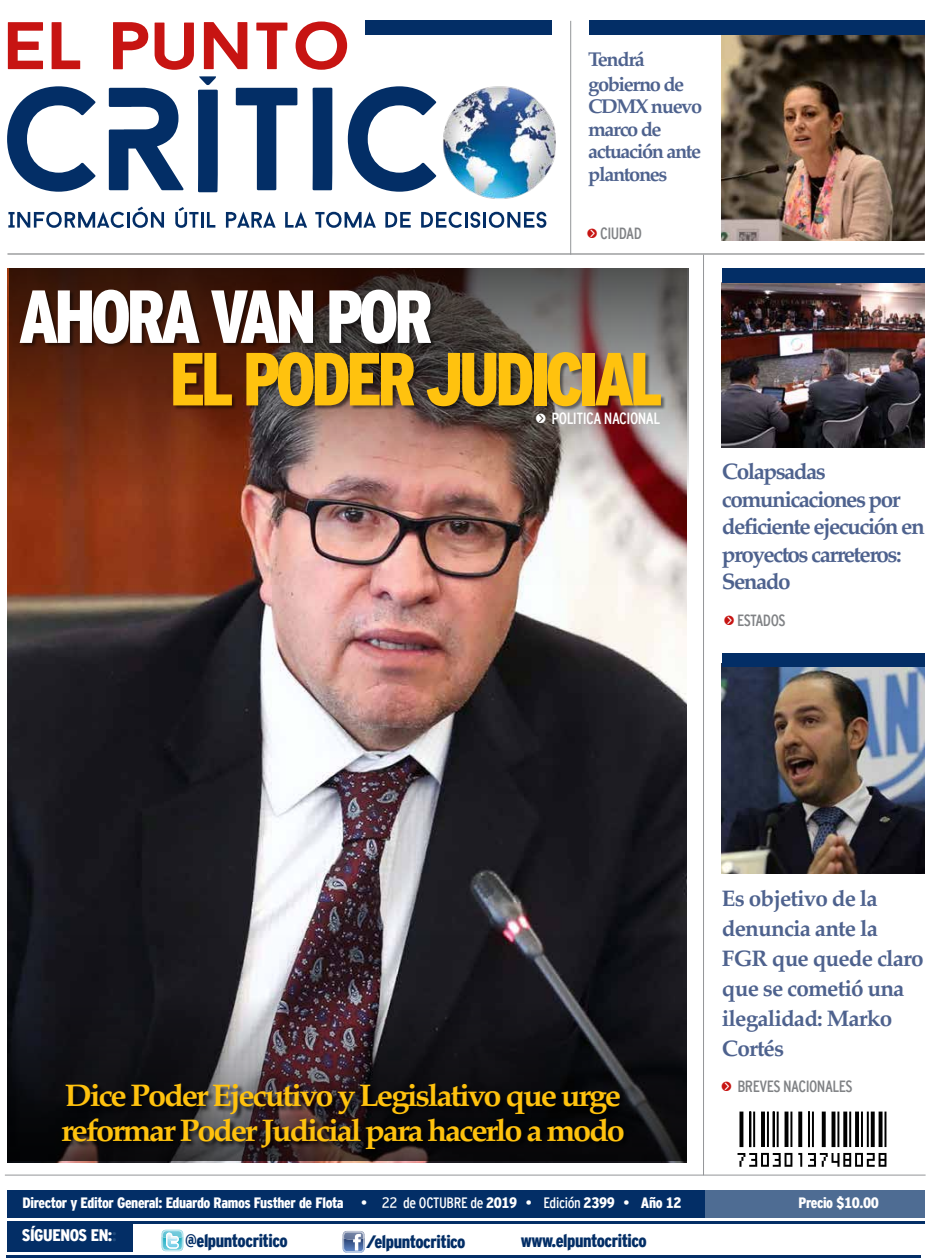
<style>
.page{position:relative;width:932px;height:1258px;background:#fff}
.page>*{position:absolute;margin:0;border:0;box-sizing:border-box;transform-origin:0 0}
.t1{font:900 75px "Interstate Cond Mono";letter-spacing:-.065em;color:#ffc20e;scale:.95 1}
.t2{font:900 75px "Interstate Cond Mono";letter-spacing:-.065em;color:#fff;scale:.95 1}
.t3{font:700 31.25px/35px "Palatino";letter-spacing:-.07em;color:#ffc20e;scale:1.04 1}
.t4{font:700 22.5px/30px "Palatino";letter-spacing:-.04em;color:#4e628e}
.t5{font:700 22.5px/27.5px "Palatino";letter-spacing:-.065em;color:#4e628e}
.t6{font:700 20px/22.5px "Palatino";letter-spacing:-.07em;color:#4e628e}
.t7{font:900 18px "Interstate Cond Mono";letter-spacing:-.025em;color:#032e66}
.t8{font:900 16.75px "Interstate Cond Mono";letter-spacing:-.025em;color:#fff}
.t9{font:16.25px "Interstate Cond Mono";letter-spacing:-.035em;color:#808285}
.t10{font:16.25px "Interstate Cond Mono";letter-spacing:-.035em;color:#fff}
.t11{font:900 15px "Interstate Cond Mono";letter-spacing:-.025em;color:#fff}
.s1{font-family:"KG Arrows";font-size:17.5px;color:#c71412}
.s2{font-family:"KG Arrows";font-size:17.5px}
.s3{font-weight:400}
.s4{color:#214b7c}
</style>
<div class="page">
<img style="left:7px;top:269px;width:679px;height:893px">
<svg style="left:7px;top:935px;width:679px;height:226px;background:#2a262c"></svg>
<img style="left:9px;top:268px;width:679px;height:317px">
<img style="left:722px;top:31px;width:203px;height:209px">
<hr style="left:7px;top:1255px;width:914px;height:3px;background:#032e66">
<div style="left:7px;top:1190px;width:917px;height:27px;background:#032e66"></div>
<hr style="left:7px;top:254px;width:917px;height:1px;background:#6d6e71">
<div style="left:7px;top:1224px;width:126px;height:28px;background:#032e66"></div>
<hr style="left:7px;top:1222px;width:917px;height:2px;background:#032e66">
<div style="left:705px;top:1189px;width:219px;height:29px;background:#4e6c93"></div>
<svg style="left:737px;top:1111px;width:149px;height:56px"></svg>
<svg style="left:162px;top:1230px;width:21px;height:21px"></svg>
<svg style="left:343px;top:1231px;width:22px;height:22px"></svg>
<div style="left:589px;top:20px;width:335px;height:15px;background:#032e66"></div>
<img style="left:722px;top:283px;width:202px;height:164px">
<img style="left:722px;top:667px;width:202px;height:206px">
<div style="left:722px;top:268px;width:203px;height:15px;background:#032e66"></div>
<div style="left:722px;top:653px;width:203px;height:14px;background:#032e66"></div>
<hr style="left:570px;top:21px;width:1px;height:234px;background:#939598">
<svg style="left:8px;top:22px;width:35px;height:47px"></svg>
<svg style="left:52px;top:22px;width:28px;height:47px"></svg>
<svg style="left:113px;top:22px;width:35px;height:47px"></svg>
<svg style="left:155px;top:23px;width:39px;height:47px"></svg>
<svg style="left:204px;top:22px;width:43px;height:47px"></svg>
<svg style="left:256px;top:23px;width:31px;height:46px"></svg>
<svg style="left:296px;top:21px;width:51px;height:49px"></svg>
<svg style="left:7px;top:86px;width:89px;height:106px"></svg>
<div style="left:313px;top:88px;width:19px;height:102px;background:#032e66"></div>
<svg style="left:236px;top:88px;width:61px;height:102px"></svg>
<svg style="left:348px;top:86px;width:88px;height:106px"></svg>
<svg style="left:109px;top:88px;width:75px;height:102px"></svg>
<svg style="left:8px;top:207px;width:156px;height:21px"></svg>
<svg style="left:175px;top:207px;width:40px;height:21px"></svg>
<svg style="left:226px;top:212px;width:50px;height:16px"></svg>
<svg style="left:285px;top:212px;width:22px;height:16px"></svg>
<svg style="left:315px;top:212px;width:61px;height:16px"></svg>
<svg style="left:385px;top:212px;width:26px;height:16px"></svg>
<svg style="left:421px;top:212px;width:59px;height:16px"></svg>
<hr style="left:483px;top:212px;width:3px;height:16px;background:#032e66">
<svg style="left:488px;top:212px;width:58px;height:16px"></svg>
<svg style="left:198px;top:76px;width:20px;height:116px;background:#1b4274"></svg>
<img style="left:443px;top:86px;width:113px;height:113px">
<div style="left:365px;top:20px;width:187px;height:15px;background:#032e66"></div>
<div style="left:20px;top:290px;width:646px;height:121px;background:#000;opacity:.45"></div>
<hr style="left:703px;top:255px;width:1px;height:920px;background:#939598">
<div style="left:62px;top:1083px;width:568px;height:73px;background:#000;opacity:.75"></div>
<hr style="left:5px;top:1175px;width:921px;height:1px;background:#939598">
<h3 class="t6" style="left:588px;top:46px;width:98px;line-height:25px">Tendrá gobierno de</h3>
<h3 class="t6" style="left:588px;top:94px;width:115px">CDMX nuevo marco de actuación ante plantones</h3>
<p class="t9" style="left:587px;top:224px;width:56px"><span class="s1">u</span> CIUDAD</p>
<h1 class="t2" style="left:18px;top:275px;width:438px">AHORA VAN POR</h1>
<h1 class="t1" style="left:170px;top:337px;width:521px">EL PODER JUDICIAL</h1>
<p class="t10" style="left:536px;top:409px;width:126px"><span class="s2">u</span> POLITICA NACIONAL</p>
<h3 class="t5" style="left:722px;top:457px;width:204px">Colapsadas comunicaciones por deficiente ejecución en proyectos carreteros:<br>Senado</h3>
<p class="t9" style="left:724px;top:611px;width:63px"><span class="s1">u</span> ESTADOS</p>
<h2 class="t3" style="left:61px;top:1077px;width:543px">Dice Poder Ejecutivo y Legislativo que urge reformar Poder Judicial para hacerlo a modo</h2>
<h3 class="t4" style="left:722px;top:882px;width:203px">Es objetivo de la denuncia ante la<br>FGR que quede claro que se cometió una ilegalidad: Marko<br>Cortés</h3>
<p class="t9" style="left:721px;top:1077px;width:133px"><span class="s1">u</span> BREVES NACIONALES</p>
<p class="t11" style="left:22px;top:1195px;width:661px">Director y Editor General: Eduardo Ramos Fusther de Flota <span class="s3">• 22 de OCTUBRE de</span> 2019 <span class="s3">• Edición</span> 2399 <span class="s3">•</span> Año 12</p>
<p class="t11" style="left:798px;top:1195px;width:82px">Precio $10.00</p>
<p class="t7" style="left:185px;top:1231px;width:104px">@elpuntocritico</p>
<p class="t7" style="left:366px;top:1231px;width:101px">/elpuntocritico</p>
<p class="t7" style="left:521px;top:1230px;width:128px">www.elpuntocritico</p>
<p class="t8" style="left:22px;top:1226px;width:96px">SÍGUENOS EN:<span class="s4">:</span></p>
</div>
